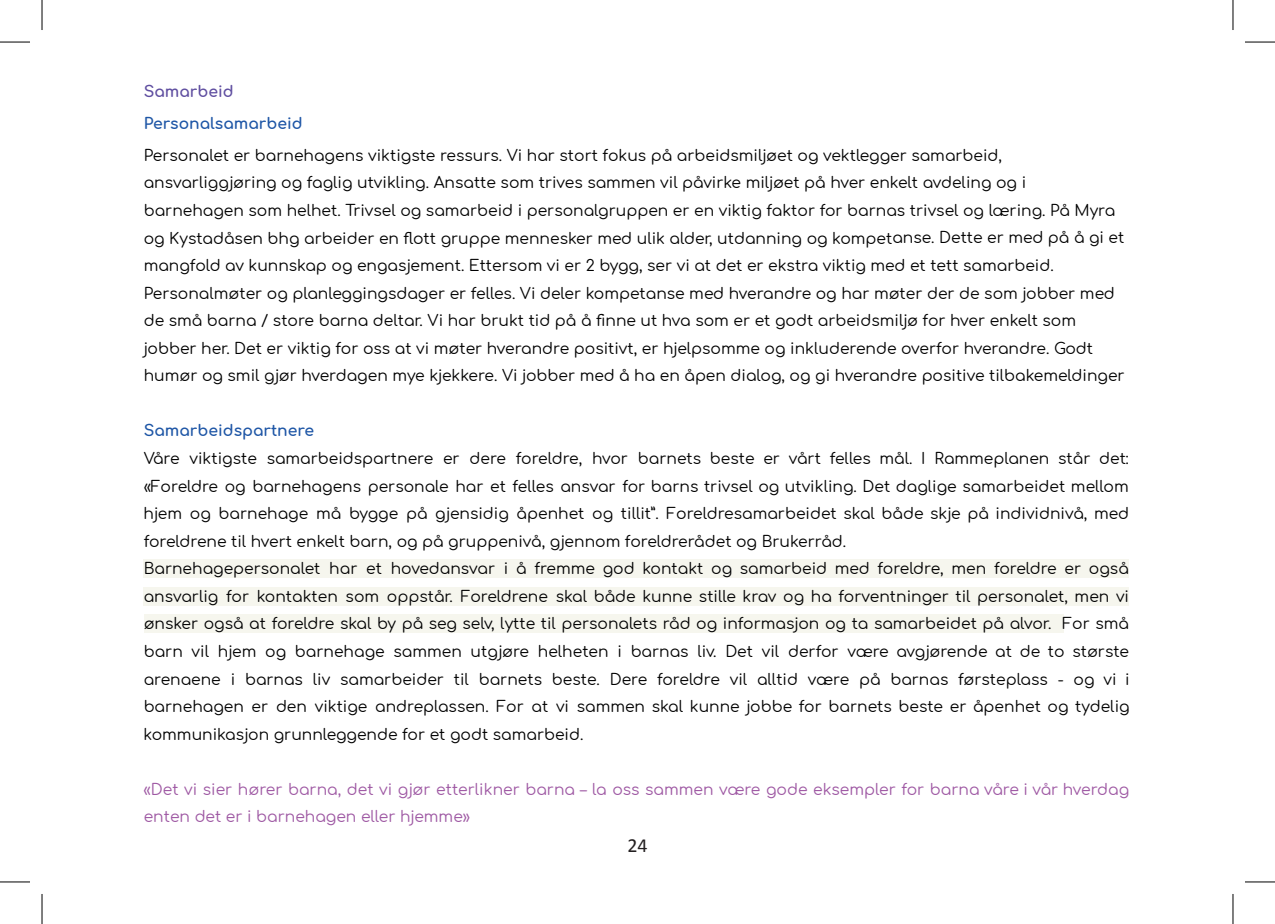
<style>
.page{position:relative;width:1275px;height:924px;background:#fff}
.page>*{position:absolute;margin:0;border:0;box-sizing:border-box;transform-origin:0 0}
.t1{font:20px "Calibri";color:#231f20}
.t2{font:15.6px/27.6px "Comfortaa";color:#000001}
.t3{font:15.6px/27.6px "Comfortaa";color:#9e58a3}
.t4{font:700 15.6px "Comfortaa";color:#1e56a6}
.t5{font:700 15.6px "Comfortaa";color:#5f4ea0}
</style>
<div class="page">
<div style="left:144px;top:559px;width:985px;height:18px;background:#f6f6ee"></div>
<div style="left:144px;top:586px;width:985px;height:18px;background:#f6f6ee"></div>
<div style="left:144px;top:614px;width:919px;height:18px;background:#f6f6ee"></div>
<hr style="left:0;top:42px;width:30px;height:1px;background:#000">
<hr style="left:1245px;top:42px;width:30px;height:1px;background:#000">
<hr style="left:0;top:881px;width:30px;height:1px;background:#000">
<hr style="left:1245px;top:881px;width:30px;height:1px;background:#000">
<hr style="left:42px;top:0;width:1px;height:30px;background:#000">
<hr style="left:42px;top:893px;width:1px;height:30px;background:#000">
<hr style="left:1232px;top:0;width:1px;height:30px;background:#000">
<hr style="left:1232px;top:893px;width:1px;height:30px;background:#000">
<p class="t5" style="left:144px;top:77px;width:91px">Samarbeid</p>
<p class="t4" style="left:144px;top:109px;width:160px">Personalsamarbeid</p>
<p class="t2" style="left:144px;top:139px;width:982px">Personalet er barnehagens viktigste ressurs. Vi har stort fokus på arbeidsmiljøet og vektlegger samarbeid, ansvarliggjøring og faglig utvikling. Ansatte som trives sammen vil påvirke miljøet på hver enkelt avdeling og i barnehagen som helhet. Trivsel og samarbeid i personalgruppen er en viktig faktor for barnas trivsel og læring. På Myra og Kystadåsen bhg arbeider en flott gruppe mennesker med ulik alder, utdanning og kompetanse. Dette er med på å gi et mangfold av kunnskap og engasjement. Ettersom vi er 2 bygg, ser vi at det er ekstra viktig med et tett samarbeid.<br>Personalmøter og planleggingsdager er felles. Vi deler kompetanse med hverandre og har møter der de som jobber med de små barna / store barna deltar. Vi har brukt tid på å finne ut hva som er et godt arbeidsmiljø for hver enkelt som jobber her. Det er viktig for oss at vi møter hverandre positivt, er hjelpsomme og inkluderende overfor hverandre. Godt humør og smil gjør hverdagen mye kjekkere. Vi jobber med å ha en åpen dialog, og gi hverandre positive tilbakemeldinger</p>
<p class="t4" style="left:144px;top:416px;width:172px">Samarbeidspartnere</p>
<p class="t2" style="left:144px;top:442px;width:987px">Våre viktigste samarbeidspartnere er dere foreldre, hvor barnets beste er vårt felles mål. I Rammeplanen står det: «Foreldre og barnehagens personale har et felles ansvar for barns trivsel og utvikling. Det daglige samarbeidet mellom hjem og barnehage må bygge på gjensidig åpenhet og tillit”. Foreldresamarbeidet skal både skje på individnivå, med foreldrene til hvert enkelt barn, og på gruppenivå, gjennom foreldrerådet og Brukerråd.<br>Barnehagepersonalet har et hovedansvar i å fremme god kontakt og samarbeid med foreldre, men foreldre er også ansvarlig for kontakten som oppstår. Foreldrene skal både kunne stille krav og ha forventninger til personalet, men vi ønsker også at foreldre skal by på seg selv, lytte til personalets råd og informasjon og ta samarbeidet på alvor. For små barn vil hjem og barnehage sammen utgjøre helheten i barnas liv. Det vil derfor være avgjørende at de to største arenaene i barnas liv samarbeider til barnets beste. Dere foreldre vil alltid være på barnas førsteplass - og vi i barnehagen er den viktige andreplassen. For at vi sammen skal kunne jobbe for barnets beste er åpenhet og tydelig kommunikasjon grunnleggende for et godt samarbeid.</p>
<p class="t3" style="left:144px;top:773px;width:987px">«Det vi sier hører barna, det vi gjør etterlikner barna – la oss sammen være gode eksempler for barna våre i vår hverdag enten det er i barnehagen eller hjemme»</p>
<p class="t1" style="left:627px;top:831px;width:22px">24</p>
</div>
